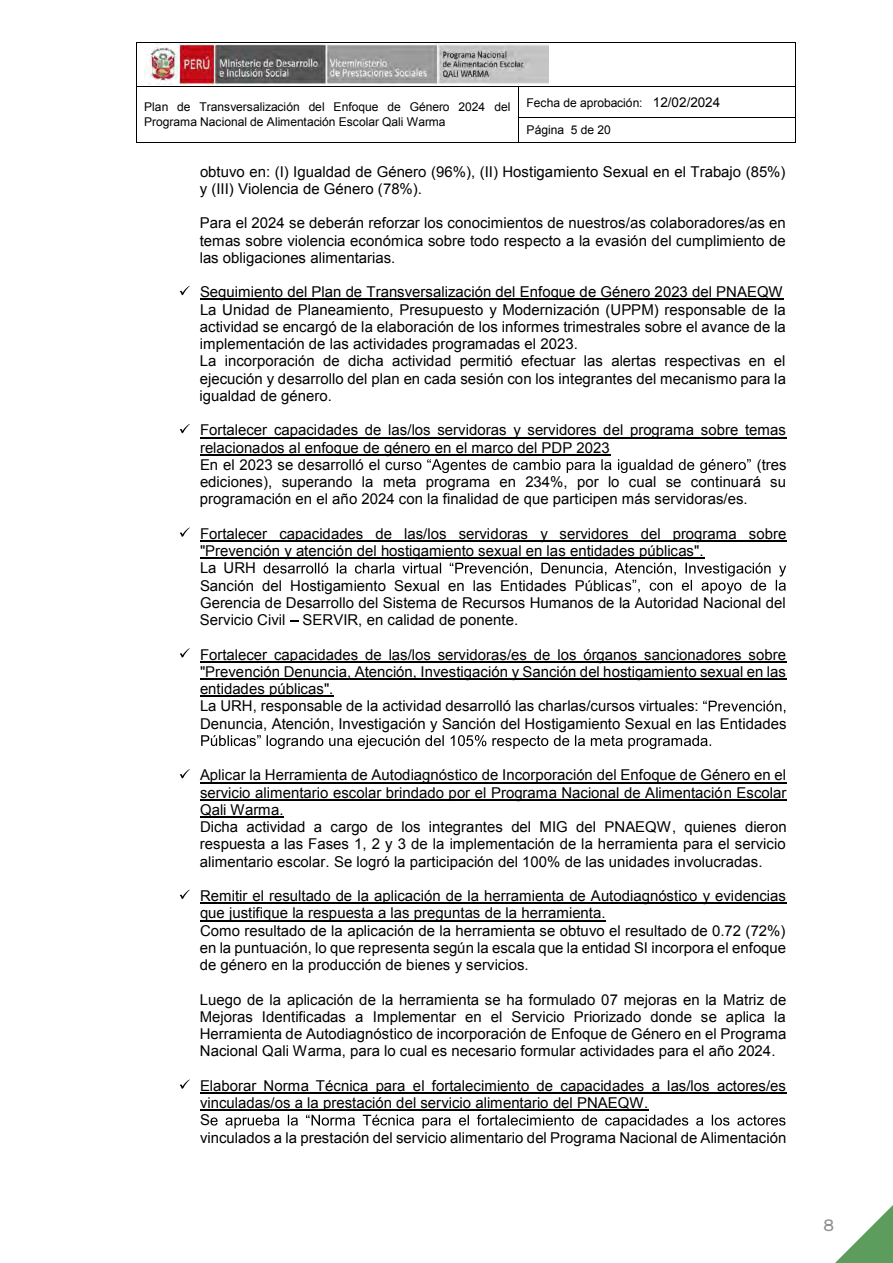
<style>
.page{position:relative;width:893px;height:1263px;background:#fff}
.page>*{position:absolute;margin:0;border:0;box-sizing:border-box;transform-origin:0 0}
.t1{font:100 16.5px "Montserrat";color:#8e9091}
.t2{font:15px/17.2px "Arial";color:#000}
.t3{font:12px/15px "Arial";letter-spacing:-.005em;color:#000}
.s1{font-size:13.5px}
</style>
<div class="page">
<hr style="left:136px;top:42px;width:659px;height:1px;background:#000">
<hr style="left:136px;top:43px;width:1px;height:44px;background:#000">
<hr style="left:795px;top:43px;width:1px;height:44px;background:#000">
<hr style="left:136px;top:87px;width:382px;height:1px;background:#000">
<hr style="left:519px;top:87px;width:276px;height:1px;background:#000">
<hr style="left:136px;top:87px;width:1px;height:30px;background:#000">
<hr style="left:518px;top:87px;width:1px;height:30px;background:#000">
<hr style="left:795px;top:87px;width:1px;height:30px;background:#000">
<hr style="left:519px;top:117px;width:276px;height:1px;background:#000">
<svg style="left:136px;top:117px;width:1px;height:25px"></svg>
<hr style="left:136px;top:142px;width:382px;height:1px;background:#000">
<svg style="left:518px;top:117px;width:1px;height:26px"></svg>
<hr style="left:519px;top:142px;width:276px;height:1px;background:#000">
<svg style="left:795px;top:117px;width:1px;height:26px"></svg>
<img style="left:144px;top:43px;width:404px;height:42px">
<svg style="left:180px;top:286px;width:10px;height:9px"></svg>
<hr style="left:200px;top:299px;width:584px;height:1px;background:#000">
<svg style="left:180px;top:424px;width:10px;height:9px"></svg>
<hr style="left:200px;top:437px;width:587px;height:1px;background:#000">
<hr style="left:200px;top:454px;width:410px;height:1px;background:#000">
<svg style="left:402px;top:459px;width:349px;height:14px"></svg>
<svg style="left:180px;top:527px;width:10px;height:10px"></svg>
<hr style="left:200px;top:540px;width:587px;height:2px;background:#000">
<hr style="left:200px;top:558px;width:504px;height:1px;background:#000">
<svg style="left:264px;top:562px;width:522px;height:32px"></svg>
<svg style="left:180px;top:648px;width:10px;height:10px"></svg>
<hr style="left:200px;top:661px;width:587px;height:1px;background:#000">
<hr style="left:200px;top:678px;width:587px;height:2px;background:#000">
<hr style="left:200px;top:696px;width:134px;height:1px;background:#000">
<svg style="left:703px;top:700px;width:82px;height:13px"></svg>
<svg style="left:201px;top:735px;width:510px;height:14px"></svg>
<svg style="left:180px;top:769px;width:10px;height:10px"></svg>
<hr style="left:200px;top:782px;width:587px;height:1px;background:#000">
<hr style="left:200px;top:799px;width:587px;height:1px;background:#000">
<hr style="left:200px;top:816px;width:83px;height:1px;background:#000">
<svg style="left:180px;top:890px;width:10px;height:9px"></svg>
<hr style="left:200px;top:903px;width:587px;height:1px;background:#000">
<hr style="left:200px;top:920px;width:406px;height:1px;background:#000">
<svg style="left:180px;top:1079px;width:10px;height:10px"></svg>
<hr style="left:200px;top:1092px;width:587px;height:1px;background:#000">
<hr style="left:200px;top:1110px;width:449px;height:1px;background:#000">
<svg style="left:210px;top:1114px;width:575px;height:14px"></svg>
<svg style="left:835px;top:1205px;width:58px;height:58px"></svg>
<p class="t3" style="left:144px;top:99px;width:368px">Plan de Transversalización del Enfoque de Género 2024 del<br>Programa Nacional de Alimentación Escolar Qali Warma</p>
<p class="t3" style="left:527px;top:96px;width:195px">Fecha de aprobación: <span class="s1">12/02/2024</span></p>
<p class="t3" style="left:527px;top:122px;width:86px">Página 5 de 20</p>
<p class="t2" style="left:200px;top:163px;width:587px">obtuvo en: (I) Igualdad de Género (96%), (II) Hostigamiento Sexual en el Trabajo (85%) y (III) Violencia de Género (78%).</p>
<p class="t2" style="left:200px;top:215px;width:588px;text-align:justify">Para el 2024 se deberán reforzar los conocimientos de nuestros/as colaboradores/as en temas sobre violencia económica sobre todo respecto a la evasión del cumplimiento de las obligaciones alimentarias.</p>
<p class="t2" style="left:200px;top:283px;width:588px">Seguimiento del Plan de Transversalización del Enfoque de Género 2023 del PNAEQW La Unidad de Planeamiento, Presupuesto y Modernización (UPPM) responsable de la actividad se encargó de la elaboración de los informes trimestrales sobre el avance de la implementación de las actividades programadas el 2023.<br>La incorporación de dicha actividad permitió efectuar las alertas respectivas en el ejecución y desarrollo del plan en cada sesión con los integrantes del mecanismo para la igualdad de género.</p>
<p class="t2" style="left:200px;top:422px;width:587px">Fortalecer capacidades de las/los servidoras y servidores del programa sobre temas relacionados al enfoque de género en el marco del PDP 2023<br>En el 2023 se desarrolló el cu</p>
<p class="t2" style="left:200px;top:456px;width:588px;text-align:justify;text-indent:557px">(tres ediciones), superando la meta programa en 234%, por lo cual se continuará su programación en el año 2024 con la finalidad de que participen más servidoras/es.</p>
<p class="t2" style="left:200px;top:525px;width:588px">Fortalecer capacidades de las/los servidoras y servidores del programa sobre "Prevención y atención del hostigamiento sexual en las entidades públicas".<br>La URH<br>Sanción del Hostigamiento Sexual en las Entidades Pública<br>Gerencia de Desarrollo del Sistema de Recursos Humanos de la Autoridad Nacional del Servicio Civil SERVIR, en calidad de ponente.</p>
<p class="t2" style="left:200px;top:646px;width:588px">Fortalecer capacidades de las/los servidoras/es de los órganos sancionadores sobre "Prevención Denuncia, Atención, Investigación y Sanción del hostigamiento sexual en las entidades públicas".<br>La URH, responsable de la actividad desarrolló las charlas/cursos virtuales:<br>Denuncia, Atención, Investigación y Sanción del Hostigamiento Sexual en las Entidades</p>
<p class="t2" style="left:200px;top:767px;width:588px">Aplicar la Herramienta de Autodiagnóstico de Incorporación del Enfoque de Género en el servicio alimentario escolar brindado por el Programa Nacional de Alimentación Escolar Qali Warma.<br>Dicha actividad a cargo de los integrantes del MIG del PNAEQW, quienes dieron respuesta a las Fases 1, 2 y 3 de la implementación de la herramienta para el servicio alimentario escolar. Se logró la participación del 100% de las unidades involucradas.</p>
<p class="t2" style="left:200px;top:887px;width:588px">Remitir el resultado de la aplicación de la herramienta de Autodiagnóstico y evidencias que justifique la respuesta a las preguntas de la herramienta.<br>Como resultado de la aplicación de la herramienta se obtuvo el resultado de 0.72 (72%) en la puntuación, lo que representa según la escala que la entidad SI incorpora el enfoque de género en la producción de bienes y servicios.</p>
<p class="t2" style="left:200px;top:991px;width:588px;text-align:justify">Luego de la aplicación de la herramienta se ha formulado 07 mejoras en la Matriz de Mejoras Identificadas a Implementar en el Servicio Priorizado donde se aplica la Herramienta de Autodiagnóstico de incorporación de Enfoque de Género en el Programa Nacional Qali Warma, para lo cual es necesario formular actividades para el año 2024.</p>
<p class="t2" style="left:200px;top:1077px;width:588px">Elaborar Norma Técnica para el fortalecimiento de capacidades a las/los actores/es vinculadas/os a la prestación del servicio alimentario del PNAEQW.<br>S<br>vinculados a la prestación del servicio alimentario del Programa Nacional de Alimentación</p>
<p class="t1" style="left:824px;top:1214px;width:12px">8</p>
</div>
